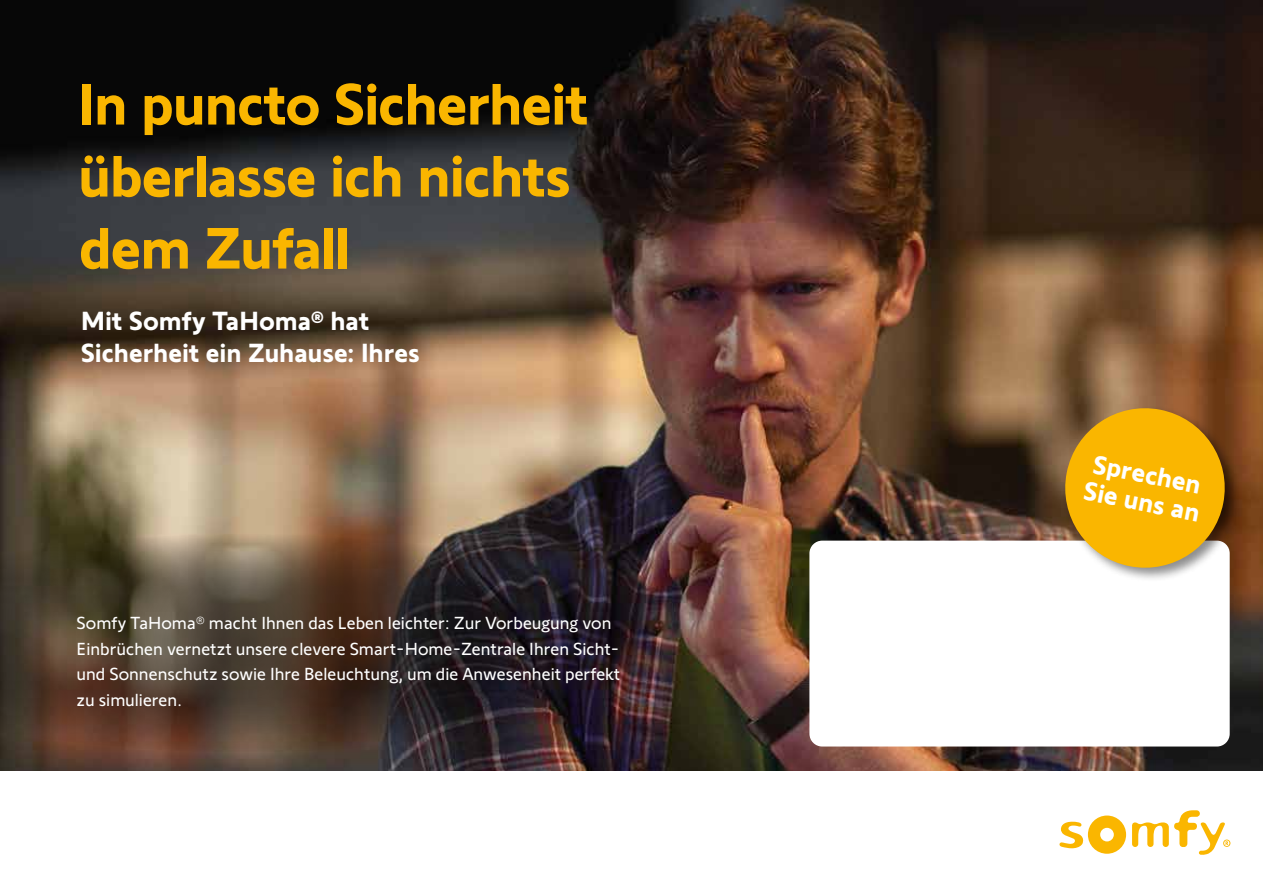
<style>
.page{position:relative;width:1263px;height:893px;background:#fff}
.page>*{position:absolute;margin:0;border:0;box-sizing:border-box;transform-origin:0 0}
.t1{font:700 60px/72px "Somfy Sans";letter-spacing:-.025em;color:#fab600}
.t2{font:700 27px/32.4px "Somfy Sans";letter-spacing:-.005em;color:#fff}
.t3{font:18px/25.5px "Somfy Sans";color:#fff}
.s1{font-weight:300}
</style>
<div class="page">
<img style="left:0;top:0;width:1263px;height:771px">
<img style="left:0;top:534px;width:656px;height:218px">
<svg style="left:1059px;top:815px;width:67px;height:39px"></svg>
<svg style="left:1132px;top:810px;width:98px;height:45px"></svg>
<div style="left:809px;top:541px;width:421px;height:205px;background:#fff;border-radius:13px"></div>
<div style="left:1062px;top:405px;width:178px;height:178px;background:#000;opacity:.45"></div>
<svg style="left:1058px;top:401px;width:173px;height:174px;background:#daa425"></svg>
<h1 class="t1" style="left:77px;top:61px;width:513px">In puncto Sicherheit überlasse ich nichts dem Zufall</h1>
<h2 class="t2" style="left:81px;top:301px;width:341px">Mit Somfy TaHoma® hat<br>Sicherheit ein Zuhause: Ihres</h2>
<p class="t3" style="left:77px;top:608px;width:545px">Somfy TaHoma<span class="s1">®</span> macht Ihnen das Leben leichter: Zur Vorbeugung von Einbrüchen vernetzt unsere clevere Smart-Home-Zentrale Ihren Sicht&shy;und Sonnenschutz sowie Ihre Beleuchtung, um die Anwesenheit perfekt zu simulieren.</p>
<h2 class="t2" style="left:1092px;top:446px;width:119px;line-height:28.2px;rotate:11deg">Sprechen<br>Sie uns an</h2>
</div>
